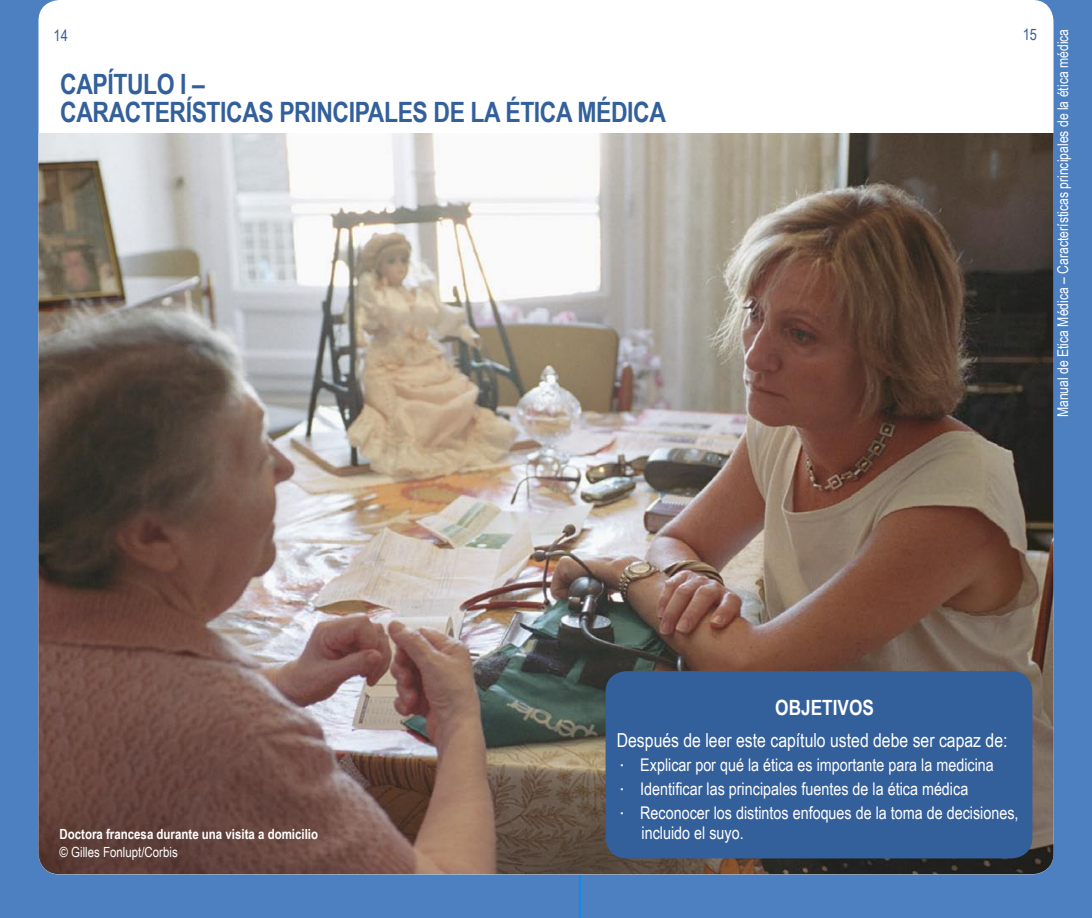
<style>
.page{position:relative;width:1092px;height:918px;background:#fff}
.page>*{position:absolute;margin:0;border:0;box-sizing:border-box;transform-origin:0 0}
.t1{font:700 28px/28px "Arial Narrow";letter-spacing:-.015em;color:#335f9b}
.t2{font:700 21px "Arial Narrow";color:#fff}
.t3{font:19.25px "Arial Narrow";color:#fff}
.t4{font:17.5px/24.2px "Arial Narrow";color:#fff}
.t5{font:15.75px "Arial Narrow";color:#335f9b}
.t6{font:14.88px "Arial Narrow";color:#fff}
.t7{font:700 14px "Arial Narrow";color:#fff}
.t8{font:14px "Arial Narrow";color:#fff}
.s1{font-family:"Andale Mono"}
</style>
<div class="page">
<div style="left:0;top:0;width:486px;height:918px;background:#4d80c1"></div>
<svg style="left:38px;top:0;width:448px;height:133px"></svg>
<div style="left:59px;top:0;width:487px;height:6px;background:#fff"></div>
<div style="left:605px;top:0;width:486px;height:918px;background:#4d80c1"></div>
<div style="left:486px;top:874px;width:119px;height:44px;background:#4d80c1"></div>
<svg style="left:605px;top:0;width:448px;height:133px"></svg>
<div style="left:546px;top:0;width:488px;height:6px;background:#fff"></div>
<img style="left:38px;top:133px;width:1015px;height:741px">
<div style="left:605px;top:671px;width:427px;height:187px;background:#335f9b"></div>
<p class="t5" style="left:54px;top:26px;width:16px">14</p>
<p class="t5" style="left:1022px;top:26px;width:16px">15</p>
<p class="t6" style="left:1054px;top:417px;width:390px;rotate:-90deg">Manual de Etica Médica – Características principales de la ética médica</p>
<h1 class="t1" style="left:60px;top:69px;width:607px">CAPÍTULO I –<br>CARACTERÍSTICAS PRINCIPALES DE LA ÉTICA MÉDICA</h1>
<p class="t2" style="left:775px;top:695px;width:100px">OBJETIVOS</p>
<p class="t3" style="left:616px;top:729px;width:392px">Después de leer este capítulo usted debe ser capaz de:</p>
<p class="t4" style="left:616px;top:752px;width:403px"><span class="s1">·</span> Explicar por qué la ética es importante para la medicina<br><span class="s1">·</span> Identificar las principales fuentes de la ética médica<br><span class="s1">·</span> Reconocer los distintos enfoques de la toma de decisiones,</p>
<p class="t7" style="left:60px;top:826px;width:260px">Doctora francesa durante una visita a domicilio</p>
<p class="t4" style="left:641px;top:820px;width:104px">incluido el suyo.</p>
<p class="t8" style="left:60px;top:843px;width:120px">© Gilles Fonlupt/Corbis</p>
</div>
